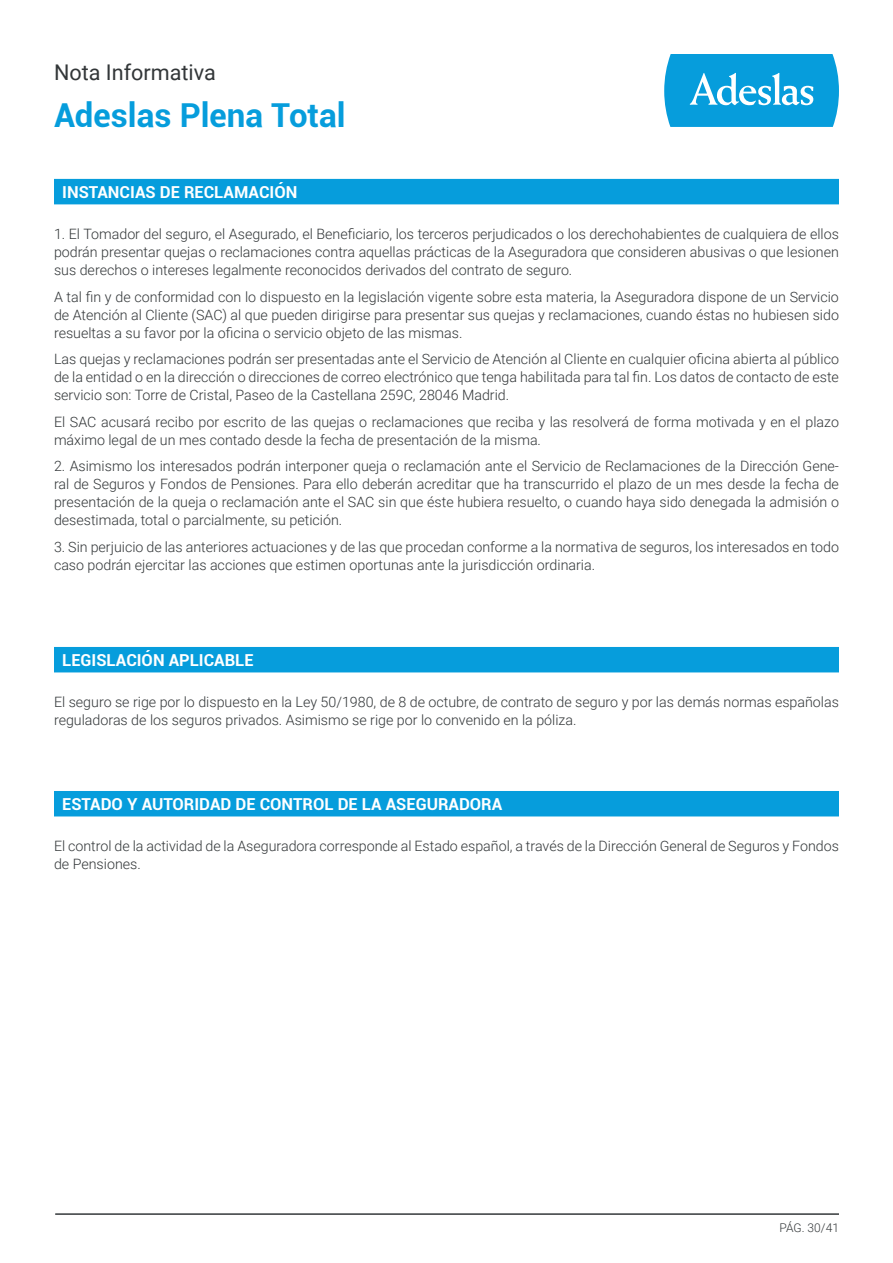
<style>
.page{position:relative;width:893px;height:1263px;background:#fff}
.page>*{position:absolute;margin:0;border:0;box-sizing:border-box;transform-origin:0 0}
.t1{font:700 33px "Roboto";color:#069ddc}
.t2{font:21.6px "Roboto";color:#323638}
.t3{font:700 16.5px "Roboto";color:#fff}
.t4{font:300 14.25px/18px "Roboto";color:#323638;text-align:justify}
.t5{font:300 12px "Roboto";letter-spacing:-.005em;color:#323638}
</style>
<div class="page">
<svg style="left:664px;top:54px;width:175px;height:73px"></svg>
<hr style="left:55px;top:1214px;width:784px;height:1px;background:#323638">
<div style="left:54px;top:179px;width:785px;height:25px;background:#069ddc"></div>
<div style="left:54px;top:647px;width:785px;height:25px;background:#069ddc"></div>
<div style="left:54px;top:791px;width:785px;height:25px;background:#069ddc"></div>
<h2 class="t2" style="left:54px;top:57px;width:163px">Nota Informativa</h2>
<h1 class="t1" style="left:54px;top:92px;width:293px">Adeslas Plena Total</h1>
<p class="t3" style="left:62px;top:180px;width:237px">INSTANCIAS DE RECLAMACIÓN</p>
<p class="t4" style="left:54px;top:225px;width:786px">1. El Tomador del seguro, el Asegurado, el Beneficiario, los terceros perjudicados o los derechohabientes de cualquiera de ellos podrán presentar quejas o reclamaciones contra aquellas prácticas de la Aseguradora que consideren abusivas o que lesionen sus derechos o intereses legalmente reconocidos derivados del contrato de seguro.</p>
<p class="t4" style="left:54px;top:287px;width:786px">A tal fin y de conformidad con lo dispuesto en la legislación vigente sobre esta materia, la Aseguradora dispone de un Servicio de Atención al Cliente (SAC) al que pueden dirigirse para presentar sus quejas y reclamaciones, cuando éstas no hubiesen sido resueltas a su favor por la oficina o servicio objeto de las mismas.</p>
<p class="t4" style="left:54px;top:350px;width:786px">Las quejas y reclamaciones podrán ser presentadas ante el Servicio de Atención al Cliente en cualquier oficina abierta al público de la entidad o en la dirección o direcciones de correo electrónico que tenga habilitada para tal fin. Los datos de contacto de este servicio son: Torre de Cristal, Paseo de la Castellana 259C, 28046 Madrid.</p>
<p class="t4" style="left:54px;top:412px;width:786px">El SAC acusará recibo por escrito de las quejas o reclamaciones que reciba y las resolverá de forma motivada y en el plazo máximo legal de un mes contado desde la fecha de presentación de la misma.</p>
<p class="t4" style="left:54px;top:457px;width:786px">2. Asimismo los interesados podrán interponer queja o reclamación ante el Servicio de Reclamaciones de la Dirección Gene&shy;ral de Seguros y Fondos de Pensiones. Para ello deberán acreditar que ha transcurrido el plazo de un mes desde la fecha de presentación de la queja o reclamación ante el SAC sin que éste hubiera resuelto, o cuando haya sido denegada la admisión o desestimada, total o parcialmente, su petición.</p>
<p class="t4" style="left:54px;top:537px;width:786px">3. Sin perjuicio de las anteriores actuaciones y de las que procedan conforme a la normativa de seguros, los interesados en todo caso podrán ejercitar las acciones que estimen oportunas ante la jurisdicción ordinaria.</p>
<p class="t3" style="left:62px;top:648px;width:193px">LEGISLACIÓN APLICABLE</p>
<p class="t4" style="left:54px;top:693px;width:786px">El seguro se rige por lo dispuesto en la Ley 50/1980, de 8 de octubre, de contrato de seguro y por las demás normas españolas reguladoras de los seguros privados. Asimismo se rige por lo convenido en la póliza.</p>
<p class="t3" style="left:62px;top:792px;width:442px">ESTADO Y AUTORIDAD DE CONTROL DE LA ASEGURADORA</p>
<p class="t4" style="left:54px;top:837px;width:786px">El control de la actividad de la Aseguradora corresponde al Estado español, a través de la Dirección General de Seguros y Fondos de Pensiones.</p>
<p class="t5" style="left:780px;top:1220px;width:61px">PÁG. 30/41</p>
</div>
